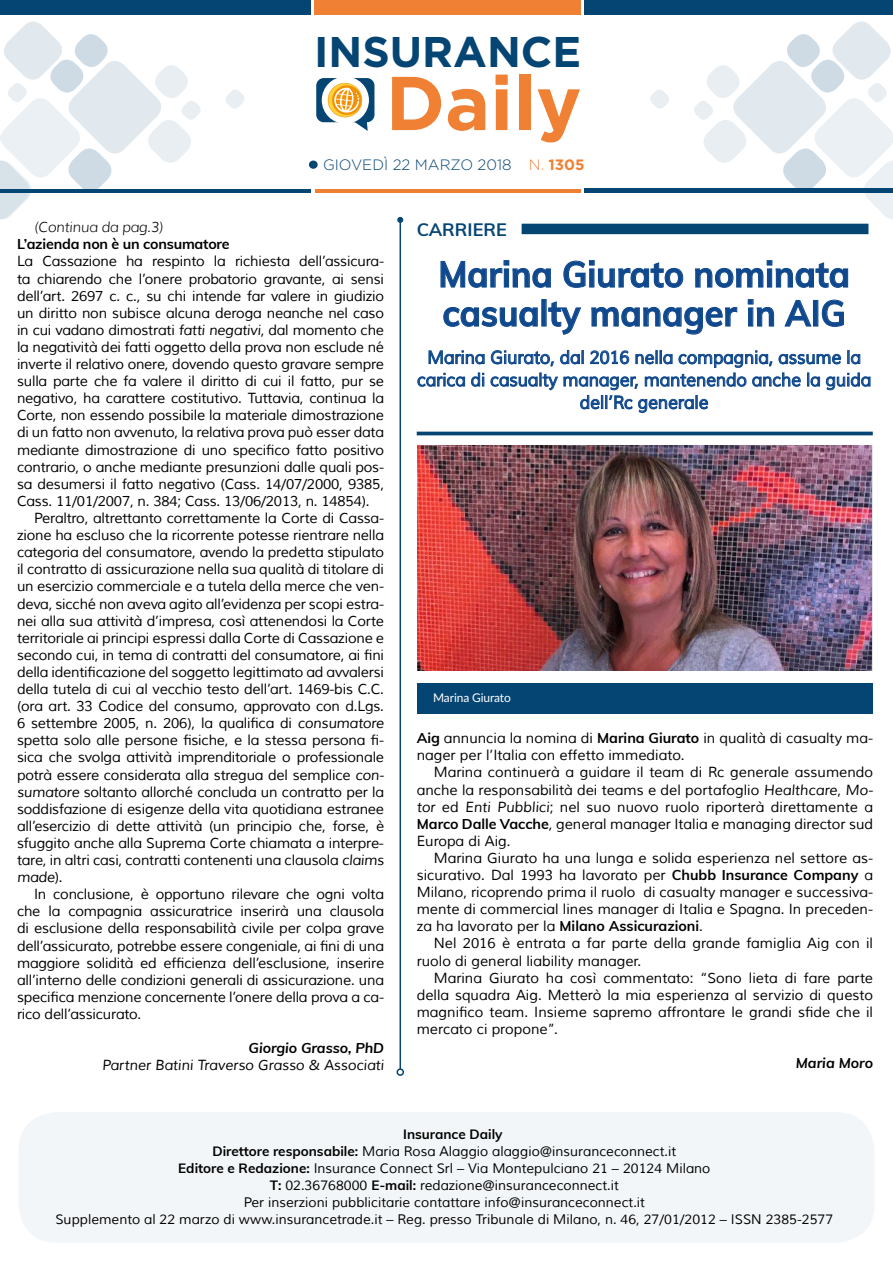
<style>
.page{position:relative;width:893px;height:1263px;background:#fff}
.page>*{position:absolute;margin:0;border:0;box-sizing:border-box;transform-origin:0 0}
.t1{font:700 76.05px "Gotham";color:#f08033}
.t2{font:700 42.9px "Gotham";color:#054573}
.t3{font:700 36px/39px "Muli";color:#0f488c;scale:.95 1}
.t4{font:18px/22.5px "Muli";color:#0f488c;text-align:center;scale:.95 1}
.t5{font:700 18px "Muli";color:#054573}
.t6{font:18px "Noto Sans";color:#000}
.t7{font:300 15px "Gotham";color:#054573}
.t8{font:700 15px "Gotham";color:#f08033}
.t9{font:14.25px/17.1px "Muli";color:#000;text-align:justify}
.t10{font:italic 14.25px "Muli";letter-spacing:-.005em;color:#000}
.t11{font:italic 700 14.25px "Muli";letter-spacing:-.005em;color:#000}
.t12{font:700 14.25px "Muli";letter-spacing:-.015em;color:#000}
.t13{font:italic 300 14.25px "Muli";letter-spacing:-.015em;color:#000}
.t14{font:13.5px "Muli";color:#000}
.t15{font:700 13.5px "Muli";color:#000}
.t16{font:12px "Lato";letter-spacing:-.01em;color:#fff}
.s1{font-weight:300}
.s2{font-style:italic}
.s3{font-weight:700}
</style>
<div class="page">
<div style="left:309px;top:161px;width:9px;height:8px;background:#054573;border-radius:50%"></div>
<div style="left:0;top:0;width:310px;height:15px;background:#054573"></div>
<div style="left:585px;top:0;width:308px;height:14px;background:#054573"></div>
<div style="left:314px;top:0;width:267px;height:15px;background:#f08033"></div>
<hr style="left:0;top:189px;width:310px;height:3px;background:#054573">
<hr style="left:585px;top:188px;width:308px;height:4px;background:#054573">
<hr style="left:315px;top:189px;width:266px;height:3px;background:#f08033">
<div style="left:316px;top:78px;width:58px;height:44px;background:#054573;border-radius:8px"></div>
<div style="left:322px;top:77px;width:47px;height:47px;background:#fff;border-radius:50%"></div>
<svg style="left:328px;top:83px;width:40px;height:48px"></svg>
<svg style="left:225px;top:90px;width:20px;height:19px"></svg>
<svg style="left:650px;top:90px;width:19px;height:19px"></svg>
<svg style="left:0;top:21px;width:203px;height:199px"></svg>
<svg style="left:691px;top:21px;width:202px;height:203px"></svg>
<hr style="left:399px;top:220px;width:2px;height:849px;background:#054573">
<svg style="left:397px;top:217px;width:6px;height:6px"></svg>
<div style="left:396px;top:1068px;width:8px;height:8px;border:2px solid #054573;border-radius:50%"></div>
<div style="left:18px;top:1112px;width:856px;height:131px;background:#f3f6f8;border-radius:38px"></div>
<div style="left:522px;top:224px;width:346px;height:10px;background:#054573"></div>
<img style="left:418px;top:445px;width:453px;height:226px">
<hr style="left:417px;top:432px;width:456px;height:3px;background:#054573">
<div style="left:418px;top:683px;width:455px;height:30px;background:#054573"></div>
<svg style="left:440px;top:260px;width:111px;height:28px"></svg>
<svg style="left:563px;top:260px;width:120px;height:28px"></svg>
<svg style="left:695px;top:260px;width:153px;height:28px"></svg>
<svg style="left:443px;top:307px;width:95px;height:20px"></svg>
<svg style="left:548px;top:301px;width:34px;height:34px"></svg>
<svg style="left:591px;top:307px;width:147px;height:28px"></svg>
<svg style="left:748px;top:299px;width:26px;height:28px"></svg>
<svg style="left:784px;top:300px;width:28px;height:27px"></svg>
<div style="left:813px;top:300px;width:5px;height:26px;border:1px solid #0f488c"></div>
<svg style="left:822px;top:299px;width:22px;height:28px"></svg>
<svg style="left:417px;top:350px;width:454px;height:63px"></svg>
<h2 class="t2" style="left:314px;top:27px;width:269px">INSURANCE</h2>
<h1 class="t1" style="left:386px;top:59px;width:197px">Daily</h1>
<p class="t7" style="left:323px;top:157px;width:190px">GIOVEDÌ 22 MARZO 2018</p>
<p class="t8" style="left:529px;top:156px;width:57px"><span class="s1">N.</span> 1305</p>
<p class="t13" style="left:34px;top:218px;width:131px">(Continua da pag.3)</p>
<p class="t12" style="left:17px;top:234px;width:214px">L’azienda non è un consumatore</p>
<p class="t9" style="left:17px;top:253px;width:369px">La Cassazione ha respinto la richiesta dell’assicura&shy;ta chiarendo che l’onere probatorio gravante, ai sensi dell’art. 2697 c. c., su chi intende far valere in giudizio un diritto non subisce alcuna deroga neanche nel caso in cui vadano dimostrati <span class="s2">fatti negativi</span>, dal momento che la negatività dei fatti oggetto della prova non esclude né inverte il relativo onere, dovendo questo gravare sempre sulla parte che fa valere il diritto di cui il fatto, pur se negativo, ha carattere costitutivo. Tuttavia, continua la Corte, non essendo possibile la materiale dimostrazione di un fatto non avvenuto, la relativa prova può esser data mediante dimostrazione di uno specifico fatto positivo contrario, o anche mediante presunzioni dalle quali pos&shy;sa desumersi il fatto negativo (Cass. 14/07/2000, 9385, Cass. 11/01/2007, n. 384; Cass. 13/06/2013, n. 14854).</p>
<p class="t9" style="left:17px;top:510px;width:369px;text-indent:17px">Peraltro, altrettanto correttamente la Corte di Cassa&shy;zione ha escluso che la ricorrente potesse rientrare nella categoria del consumatore, avendo la predetta stipulato il contratto di assicurazione nella sua qualità di titolare di un esercizio commerciale e a tutela della merce che ven&shy;deva, sicché non aveva agito all’evidenza per scopi estra&shy;nei alla sua attività d’impresa, così attenendosi la Corte territoriale ai principi espressi dalla Corte di Cassazione e secondo cui, in tema di contratti del consumatore, ai fini della identificazione del soggetto legittimato ad avvalersi della tutela di cui al vecchio testo dell’art. 1469-bis C.C. (ora art. 33 Codice del consumo, approvato con d.Lgs.<br>6 settembre 2005, n. 206), la qualifica di <span class="s2">consumatore </span>spetta solo alle persone fisiche, e la stessa persona fi&shy;sica che svolga attività imprenditoriale o professionale potrà essere considerata alla stregua del semplice <span class="s2">con&shy;sumatore</span> soltanto allorché concluda un contratto per la soddisfazione di esigenze della vita quotidiana estranee all’esercizio di dette attività (un principio che, forse, è sfuggito anche alla Suprema Corte chiamata a interpre&shy;tare, in altri casi, contratti contenenti una clausola <span class="s2">claims made</span>).</p>
<p class="t9" style="left:17px;top:886px;width:369px;text-indent:17px">In conclusione, è opportuno rilevare che ogni volta che la compagnia assicuratrice inserirà una clausola di esclusione della responsabilità civile per colpa grave dell’assicurato, potrebbe essere congeniale, ai fini di una maggiore solidità ed efficienza dell’esclusione, inserire all’interno delle condizioni generali di assicurazione. una specifica menzione concernente l’onere della prova a ca&shy;rico dell’assicurato.</p>
<p class="t11" style="left:249px;top:1038px;width:137px">Giorgio Grasso, PhD</p>
<p class="t10" style="left:102px;top:1056px;width:284px">Partner Batini Traverso Grasso &amp; Associati</p>
<p class="t5" style="left:417px;top:216px;width:92px">CARRIERE</p>
<h3 class="t3" style="left:438px;top:253px;width:435px">Marina Giurato nominata casualty manager in AIG</h3>
<p class="t4" style="left:417px;top:346px;width:479px">Marina Giurato, dal 2016 nella compagnia, assume la carica di casualty manager, mantenendo anche la guida dell’Rc generale</p>
<p class="t16" style="left:433px;top:689px;width:79px">Marina Giurato</p>
<p class="t9" style="left:417px;top:730px;width:458px"><span class="s3">Aig</span> annuncia la nomina di <span class="s3">Marina Giurato</span> in qualità di casualty ma&shy;nager per l’Italia con effetto immediato.</p>
<p class="t9" style="left:417px;top:764px;width:458px;text-indent:17px">Marina continuerà a guidare il team di Rc generale assumendo anche la responsabilità dei teams e del portafoglio <span class="s2">Healthcare</span>, <span class="s2">Mo&shy;tor</span> ed <span class="s2">Enti Pubblici</span>; nel suo nuovo ruolo riporterà direttamente a <span class="s3">Marco Dalle Vacche</span>, general manager Italia e managing director sud Europa di Aig.</p>
<p class="t9" style="left:417px;top:850px;width:458px;text-indent:17px">Marina Giurato ha una lunga e solida esperienza nel settore as&shy;sicurativo. Dal 1993 ha lavorato per <span class="s3">Chubb Insurance Company</span> a Milano, ricoprendo prima il ruolo di casualty manager e successiva&shy;mente di commercial lines manager di Italia e Spagna. In preceden&shy;za ha lavorato per la <span class="s3">Milano Assicurazioni</span>.</p>
<p class="t9" style="left:417px;top:935px;width:458px;text-indent:17px">Nel 2016 è entrata a far parte della grande famiglia Aig con il ruolo di general liability manager.</p>
<p class="t9" style="left:417px;top:969px;width:458px;text-indent:17px">Marina Giurato ha così commentato: “Sono lieta di fare parte della squadra Aig. Metterò la mia esperienza al servizio di questo magnifico team. Insieme sapremo affrontare le grandi sfide che il mercato ci propone”.</p>
<p class="t11" style="left:796px;top:1052px;width:79px">Maria Moro</p>
<p class="t15" style="left:403px;top:1124px;width:101px">Insurance Daily</p>
<p class="t14" style="left:212px;top:1143px;width:465px"><span class="s3">Direttore responsabile:</span> Maria Rosa Alaggio alaggio@insuranceconnect.it</p>
<p class="t14" style="left:178px;top:1160px;width:534px"><span class="s3">Editore e Redazione:</span> Insurance Connect Srl – Via Montepulciano 21 – 20124 Milano</p>
<p class="t14" style="left:270px;top:1177px;width:351px"><span class="s3">T:</span> 02.36768000 <span class="s3">E-mail:</span> redazione@insuranceconnect.it</p>
<p class="t14" style="left:244px;top:1194px;width:403px">Per inserzioni pubblicitarie contattare info@insuranceconnect.it</p>
<p class="t14" style="left:55px;top:1211px;width:779px">Supplemento al 22 marzo di www.insurancetrade.it – Reg. presso Tribunale di Milano, n. 46, 27/01/2012 – ISSN 2385-2577</p>
<p class="t6" style="left:441px;top:1216px;width:12px">4</p>
</div>
